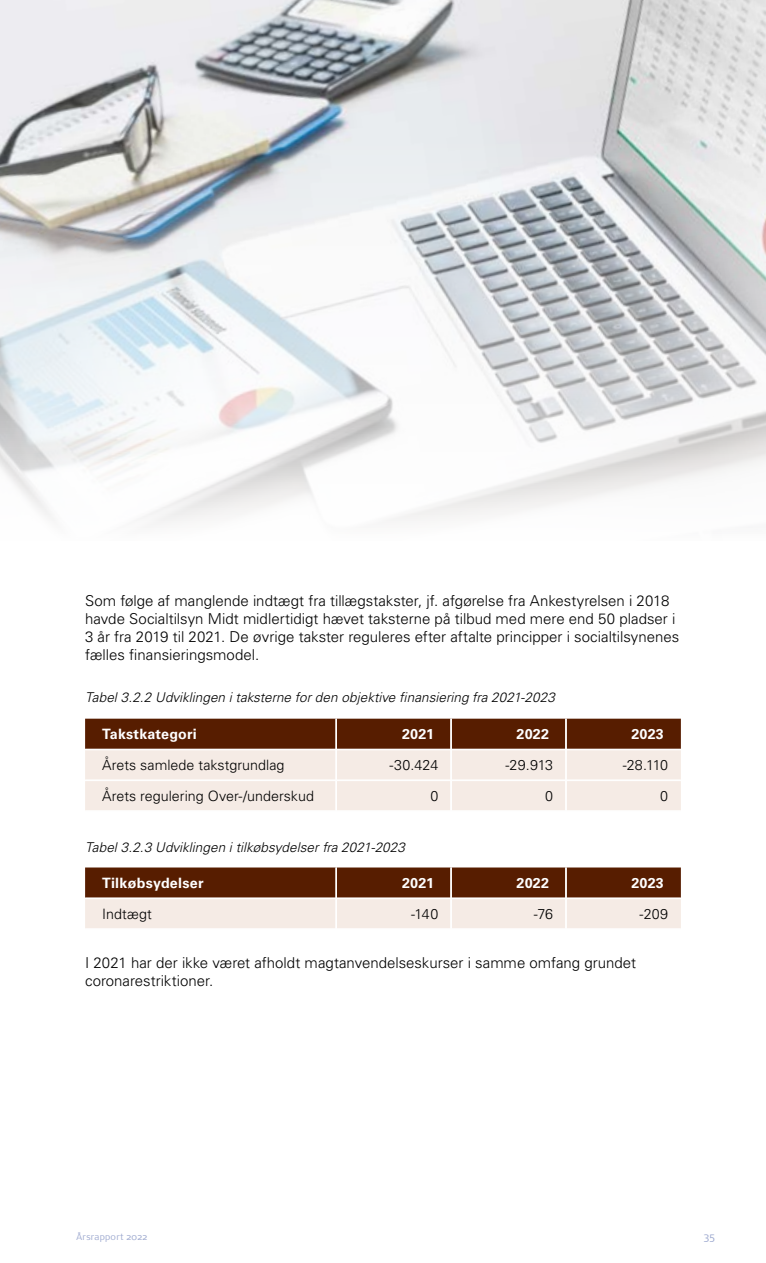
<style>
.page{position:relative;width:766px;height:1263px;background:#fff}
.page>*{position:absolute;margin:0;border:0;box-sizing:border-box;transform-origin:0 0}
.t1{font:300 15px/18px "Univers LT Std";color:#000}
.t2{font:300 14.25px "Univers LT Std";letter-spacing:.005em;color:#000}
.t3{font:700 14.25px "Univers LT Std";letter-spacing:.015em;color:#fff}
.P_Billedtekst{font:italic 300 13.5px "Univers LT Std";letter-spacing:.005em;color:#000}
.t4{font:300 10.5px "Signa OT";color:#9ba7ce}
.t5{font:300 9px "Signa OT";letter-spacing:.03em;color:#9ba7ce}
</style>
<div class="page">
<img style="left:0;top:0;width:765px;height:525px">
<svg style="left:85px;top:719px;width:595px;height:91px;background:#c0a698"></svg>
<hr style="left:336px;top:749px;width:115px;height:1px;background:#fff">
<hr style="left:451px;top:749px;width:115px;height:1px;background:#fff">
<hr style="left:336px;top:780px;width:115px;height:1px;background:#fff">
<hr style="left:451px;top:780px;width:115px;height:1px;background:#fff">
<hr style="left:85px;top:749px;width:251px;height:1px;background:#fff">
<hr style="left:335px;top:750px;width:1px;height:30px;background:#fff">
<hr style="left:336px;top:750px;width:1px;height:30px;background:#fff">
<hr style="left:450px;top:750px;width:1px;height:30px;background:#fff">
<hr style="left:451px;top:750px;width:1px;height:30px;background:#fff">
<hr style="left:566px;top:749px;width:114px;height:1px;background:#fff">
<hr style="left:565px;top:750px;width:1px;height:30px;background:#fff">
<hr style="left:566px;top:750px;width:1px;height:30px;background:#fff">
<hr style="left:85px;top:780px;width:251px;height:1px;background:#fff">
<hr style="left:335px;top:781px;width:1px;height:30px;background:#fff">
<hr style="left:336px;top:781px;width:1px;height:30px;background:#fff">
<hr style="left:450px;top:781px;width:1px;height:30px;background:#fff">
<hr style="left:451px;top:781px;width:1px;height:30px;background:#fff">
<hr style="left:566px;top:780px;width:114px;height:1px;background:#fff">
<hr style="left:565px;top:781px;width:1px;height:30px;background:#fff">
<hr style="left:566px;top:781px;width:1px;height:30px;background:#fff">
<hr style="left:335px;top:719px;width:1px;height:30px;background:#fff">
<hr style="left:336px;top:719px;width:1px;height:30px;background:#fff">
<hr style="left:450px;top:719px;width:1px;height:30px;background:#fff">
<hr style="left:451px;top:719px;width:1px;height:30px;background:#fff">
<hr style="left:565px;top:719px;width:1px;height:30px;background:#fff">
<hr style="left:566px;top:719px;width:1px;height:30px;background:#fff">
<svg style="left:85px;top:867px;width:595px;height:61px;background:#a68473"></svg>
<hr style="left:336px;top:898px;width:115px;height:1px;background:#fff">
<hr style="left:451px;top:898px;width:115px;height:1px;background:#fff">
<hr style="left:335px;top:899px;width:1px;height:30px;background:#fff">
<hr style="left:336px;top:899px;width:1px;height:30px;background:#fff">
<hr style="left:450px;top:899px;width:1px;height:30px;background:#fff">
<hr style="left:451px;top:899px;width:1px;height:30px;background:#fff">
<hr style="left:565px;top:899px;width:1px;height:30px;background:#fff">
<hr style="left:566px;top:899px;width:1px;height:30px;background:#fff">
<hr style="left:335px;top:867px;width:1px;height:31px;background:#fff">
<hr style="left:336px;top:867px;width:1px;height:31px;background:#fff">
<hr style="left:450px;top:867px;width:1px;height:31px;background:#fff">
<hr style="left:451px;top:867px;width:1px;height:31px;background:#fff">
<hr style="left:565px;top:867px;width:1px;height:31px;background:#fff">
<hr style="left:566px;top:867px;width:1px;height:31px;background:#fff">
<hr style="left:85px;top:898px;width:251px;height:1px;background:#fff">
<hr style="left:566px;top:898px;width:114px;height:1px;background:#fff">
<p class="t1" style="left:85px;top:592px;width:595px">Som følge af manglende indtægt fra tillægstakster, jf. afgørelse fra Ankestyrelsen i 2018 havde Socialtilsyn Midt midlertidigt hævet taksterne på tilbud med mere end 50 pladser i 3 år fra 2019 til 2021. De øvrige takster reguleres efter aftalte principper i socialtilsynenes fælles finansieringsmodel.</p>
<p class="P_Billedtekst" style="left:85px;top:689px;width:471px">Tabel 3.2.2 Udviklingen i taksterne for den objektive finansiering fra 2021-2023</p>
<p class="t3" style="left:102px;top:726px;width:96px">Takstkategori</p>
<p class="t3" style="left:402px;top:726px;width:33px">2021</p>
<p class="t3" style="left:516px;top:726px;width:34px">2022</p>
<p class="t3" style="left:631px;top:726px;width:34px">2023</p>
<p class="t2" style="left:102px;top:756px;width:184px">Årets samlede takstgrundlag</p>
<p class="t2" style="left:389px;top:756px;width:50px">-30.424</p>
<p class="t2" style="left:505px;top:756px;width:49px">-29.913</p>
<p class="t2" style="left:622px;top:756px;width:47px">-28.110</p>
<p class="t2" style="left:102px;top:787px;width:213px">Årets regulering Over-/underskud</p>
<p class="t2" style="left:430px;top:787px;width:9px">0</p>
<p class="t2" style="left:545px;top:787px;width:9px">0</p>
<p class="t2" style="left:660px;top:787px;width:9px">0</p>
<p class="P_Billedtekst" style="left:85px;top:839px;width:321px">Tabel 3.2.3 Udviklingen i tilkøbsydelser fra 2021-2023</p>
<p class="t3" style="left:102px;top:874px;width:103px">Tilkøbsydelser</p>
<p class="t3" style="left:402px;top:874px;width:33px">2021</p>
<p class="t3" style="left:516px;top:874px;width:34px">2022</p>
<p class="t3" style="left:631px;top:874px;width:34px">2023</p>
<p class="t2" style="left:102px;top:905px;width:51px">Indtægt</p>
<p class="t2" style="left:411px;top:905px;width:29px">-140</p>
<p class="t2" style="left:533px;top:905px;width:21px">-76</p>
<p class="t2" style="left:639px;top:905px;width:30px">-209</p>
<p class="t1" style="left:85px;top:954px;width:552px">I 2021 har der ikke været afholdt magtanvendelseskurser i samme omfang grundet coronarestriktioner.</p>
<p class="t5" style="left:77px;top:1231px;width:72px">Årsrapport 2022</p>
<p class="t4" style="left:703px;top:1230px;width:13px">35</p>
</div>
